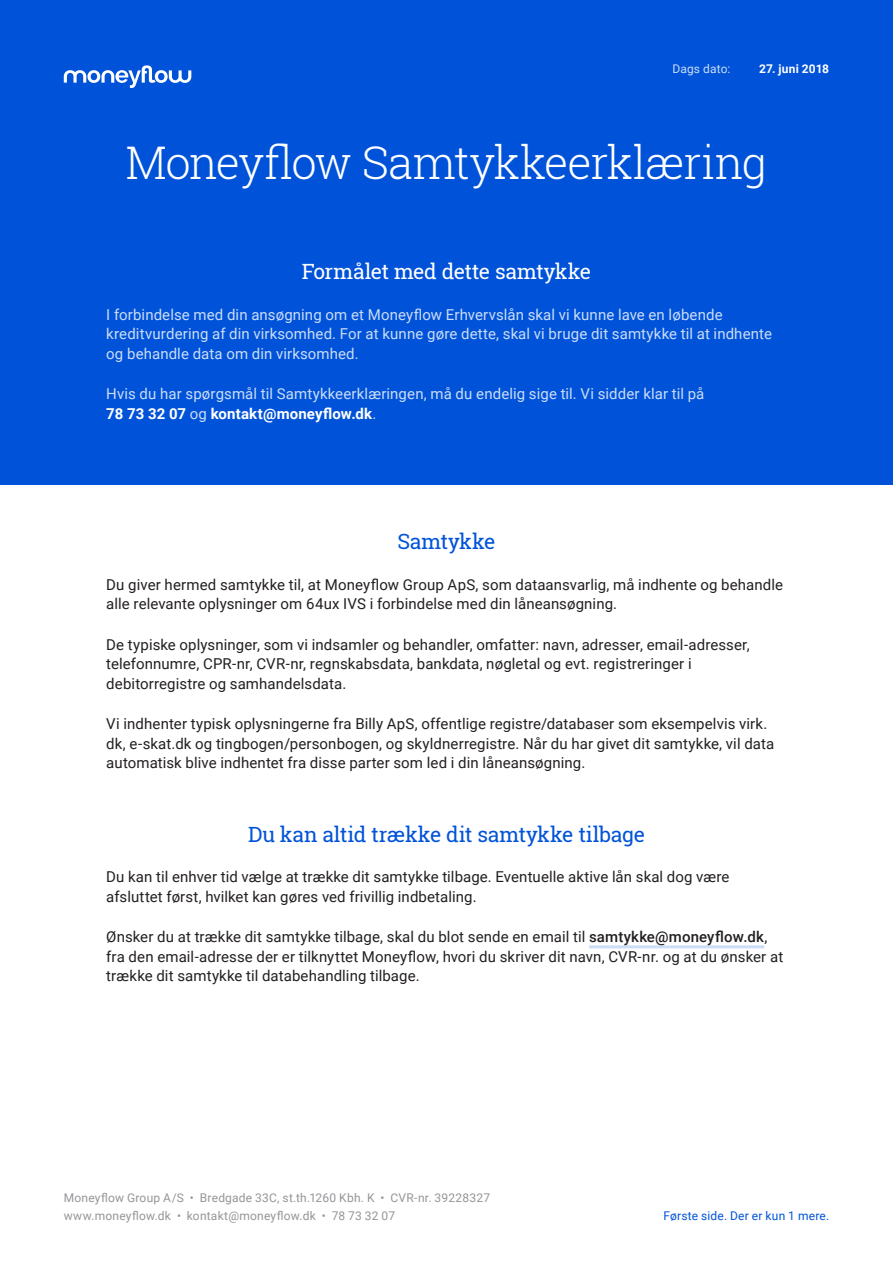
<style>
.page{position:relative;width:893px;height:1263px;background:#fff}
.page>*{position:absolute;margin:0;border:0;box-sizing:border-box;transform-origin:0 0}
.t1{font:300 45px "Roboto Slab";letter-spacing:-.025em;color:#fff}
.t2{font:21px "Roboto Slab";letter-spacing:-.01em;color:#0053d9}
.t3{font:21px "Roboto Slab";letter-spacing:-.025em;color:#fff}
.t4{font:15px/19.5px "Roboto";letter-spacing:.005em;color:#231f20}
.t5{font:15px/19.5px "Roboto";letter-spacing:.005em;color:#ccddf7}
.t6{font:12px/18px "Roboto";letter-spacing:.015em;color:#939598}
.t7{font:12px "Roboto";letter-spacing:.015em;color:#0053d9}
.t8{font:700 12px "Roboto";letter-spacing:.01em;color:#fff}
.t9{font:12px "Roboto";letter-spacing:.01em;color:#ccddf7}
.s1{font-weight:700;color:#fff}
.s2{font-weight:500}
</style>
<div class="page">
<div style="left:0;top:0;width:893px;height:485px;background:#0053d9"></div>
<hr style="left:589px;top:945px;width:175px;height:3px;background:#ccddf7">
<svg style="left:101px;top:65px;width:67px;height:18px"></svg>
<p class="t9" style="left:672px;top:60px;width:59px">Dags dato:</p>
<p class="t8" style="left:759px;top:60px;width:72px">27. juni 2018</p>
<h1 class="t1" style="left:126px;top:132px;width:643px">Moneyflow Samtykkeerklæring</h1>
<h2 class="t3" style="left:302px;top:257px;width:291px">Formålet med dette samtykke</h2>
<p class="t5" style="left:106px;top:304px;width:667px">I forbindelse med din ansøgning om et Moneyflow Erhvervslån skal vi kunne lave en løbende kreditvurdering af din virksomhed. For at kunne gøre dette, skal vi bruge dit samtykke til at indhente og behandle data om din virksomhed.</p>
<p class="t5" style="left:106px;top:384px;width:599px">Hvis du har spørgsmål til Samtykkeerklæringen, må du endelig sige til. Vi sidder klar til på<br><span class="s1">78 73 32 07</span> og <span class="s1">kontakt@moneyflow.dk</span>.</p>
<h2 class="t2" style="left:397px;top:527px;width:100px">Samtykke</h2>
<p class="t4" style="left:106px;top:574px;width:678px">Du giver hermed samtykke til, at Moneyflow Group ApS, som dataansvarlig, må indhente og behandle alle relevante oplysninger om 64ux IVS i forbindelse med din låneansøgning.</p>
<p class="t4" style="left:106px;top:634px;width:645px">De typiske oplysninger, som vi indsamler og behandler, omfatter: navn, adresser, email-adresser, telefonnumre, CPR-nr, CVR-nr, regnskabsdata, bankdata, nøgletal og evt. registreringer i debitorregistre og samhandelsdata.</p>
<p class="t4" style="left:106px;top:714px;width:669px">Vi indhenter typisk oplysningerne fra Billy ApS, offentlige registre/databaser som eksempelvis virk. dk, e-skat.dk og tingbogen/personbogen, og skyldnerregistre. Når du har givet dit samtykke, vil data automatisk blive indhentet fra disse parter som led i din låneansøgning.</p>
<h2 class="t2" style="left:248px;top:820px;width:398px">Du kan altid trække dit samtykke tilbage</h2>
<p class="t4" style="left:106px;top:867px;width:625px">Du kan til enhver tid vælge at trække dit samtykke tilbage. Eventuelle aktive lån skal dog være afsluttet først, hvilket kan gøres ved frivillig indbetaling.</p>
<p class="t4" style="left:106px;top:927px;width:678px">Ønsker du at trække dit samtykke tilbage, skal du blot sende en email til <span class="s2">samtykke@moneyflow.dk</span>, fra den email-adresse der er tilknyttet Moneyflow, hvori du skriver dit navn, CVR-nr. og at du ønsker at trække dit samtykke til databehandling tilbage.</p>
<p class="t6" style="left:64px;top:1189px;width:428px">Moneyflow Group A/S • Bredgade 33C, st.th.1260 Kbh. K • CVR-nr. 39228327 www.moneyflow.dk • kontakt@moneyflow.dk • 78 73 32 07</p>
<p class="t7" style="left:663px;top:1208px;width:167px">Første side. Der er kun 1 mere.</p>
</div>
